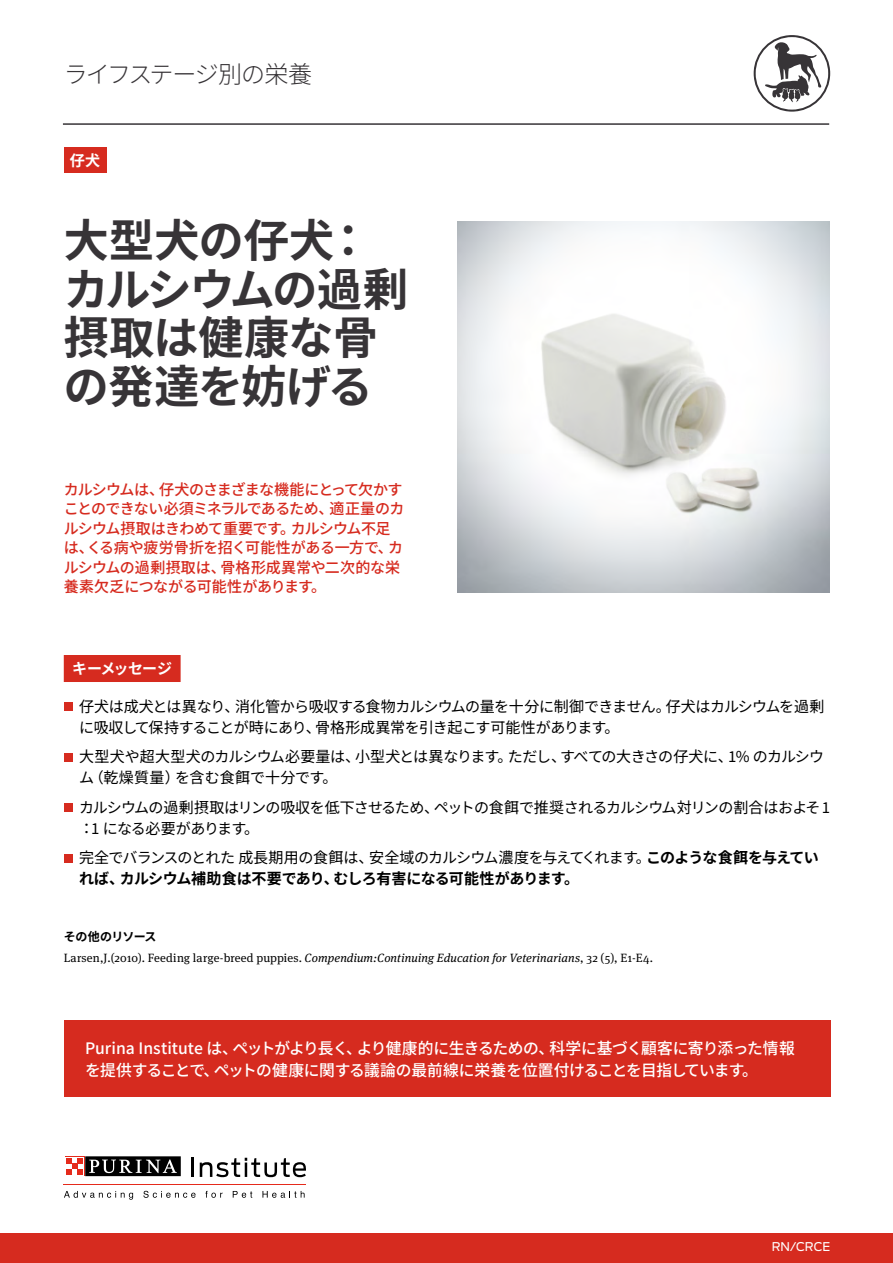
<style>
.page{position:relative;width:893px;height:1263px;background:#fff}
.page>*{position:absolute;margin:0;border:0;box-sizing:border-box;transform-origin:0 0}
.t1{font:700 45px/48.6px "Noto Sans JP";letter-spacing:-.01em;color:#373437}
.t2{font:300 24px "Noto Sans JP";letter-spacing:-.055em;color:#373437}
.t3{font:500 15.75px/21.8px "Noto Sans JP";letter-spacing:-.015em;color:#fff}
.t4{font:15px/21px "Noto Sans JP";letter-spacing:-.03em;color:#000}
.t5{font:500 15px/19.5px "Noto Sans JP";letter-spacing:-.025em;color:#d62b1f}
.t6{font:700 15px/21px "Noto Sans JP";letter-spacing:-.02em;color:#000}
.t7{font:700 15px "Noto Sans JP";letter-spacing:-.025em;color:#fff}
.t8{font:12px "Meta Serif Pro";letter-spacing:.015em;color:#000}
.t9{font:700 12px "Noto Sans JP";letter-spacing:-.05em;color:#000}
.t10{font:12px "Antenna";letter-spacing:-.005em;color:#fff}
.s1{font-weight:400}
.s2{font-style:italic}
</style>
<div class="page">
<svg style="left:754px;top:35px;width:76px;height:77px"></svg>
<img style="left:458px;top:221px;width:371px;height:371px">
<div style="left:0;top:1233px;width:893px;height:30px;background:#d62b1f"></div>
<hr style="left:63px;top:123px;width:766px;height:2px;background:#373437">
<hr style="left:64px;top:1184px;width:242px;height:1px;background:#e52a1b">
<svg style="left:192px;top:1158px;width:2px;height:19px"></svg>
<svg style="left:200px;top:1158px;width:106px;height:19px"></svg>
<svg style="left:64px;top:1191px;width:69px;height:9px"></svg>
<svg style="left:143px;top:1191px;width:53px;height:7px"></svg>
<svg style="left:205px;top:1191px;width:18px;height:7px"></svg>
<svg style="left:233px;top:1191px;width:19px;height:7px"></svg>
<svg style="left:262px;top:1191px;width:43px;height:7px"></svg>
<svg style="left:85px;top:1176px;width:96px;height:1px"></svg>
<svg style="left:65px;top:1156px;width:20px;height:20px"></svg>
<div style="left:85px;top:1156px;width:96px;height:20px;background:#000"></div>
<svg style="left:89px;top:1159px;width:88px;height:14px"></svg>
<div style="left:65px;top:1157px;width:19px;height:18px;background:#fff"></div>
<svg style="left:66px;top:1158px;width:17px;height:17px"></svg>
<div style="left:64px;top:147px;width:42px;height:26px;background:#d62b1f"></div>
<div style="left:64px;top:655px;width:117px;height:27px;background:#d62b1f"></div>
<div style="left:64px;top:702px;width:8px;height:9px;background:#d62b1f"></div>
<div style="left:64px;top:753px;width:8px;height:8px;background:#d62b1f"></div>
<div style="left:64px;top:803px;width:8px;height:9px;background:#d62b1f"></div>
<div style="left:64px;top:854px;width:8px;height:8px;background:#d62b1f"></div>
<div style="left:64px;top:1020px;width:766px;height:77px;background:#d62b1f"></div>
<h2 class="t2" style="left:64px;top:61px;width:250px">ライフステージ別の栄養</h2>
<p class="t7" style="left:70px;top:152px;width:32px">仔犬</p>
<h1 class="t1" style="left:64px;top:217px;width:346px">大型犬の仔犬：カルシウムの過剰摂取は健康な骨の発達を妨げる</h1>
<p class="t5" style="left:64px;top:480px;width:342px">カルシウムは、仔犬のさまざまな機能にとって欠かすことのできない必須ミネラルであるため、適正量のカルシウム摂取はきわめて重要です。カルシウム不足は、くる病や疲労骨折を招く可能性がある一方で、カルシウムの過剰摂取は、骨格形成異常や二次的な栄養素欠乏につながる可能性があります。</p>
<p class="t7" style="left:72px;top:659px;width:101px">キーメッセージ</p>
<p class="t4" style="left:79px;top:696px;width:747px">仔犬は成犬とは異なり、消化管から吸収する食物カルシウムの量を十分に制御できません。仔犬はカルシウムを過剰に吸収して保持することが時にあり、骨格形成異常を引き起こす可能性があります。</p>
<p class="t4" style="left:79px;top:746px;width:747px">大型犬や超大型犬のカルシウム必要量は、小型犬とは異なります。ただし、すべての大きさの仔犬に、1% のカルシウム（乾燥質量）を含む食餌で十分です。</p>
<p class="t4" style="left:79px;top:797px;width:753px">カルシウムの過剰摂取はリンの吸収を低下させるため、ペットの食餌で推奨されるカルシウム対リンの割合はおよそ 1：1 になる必要があります。</p>
<p class="t6" style="left:79px;top:847px;width:741px"><span class="s1">完全でバランスのとれた 成長期用の食餌は、安全域のカルシウム濃度を与えてくれます。</span>このような食餌を与えていれば、カルシウム補助食は不要であり、むしろ有害になる可能性があります。</p>
<p class="t9" style="left:64px;top:930px;width:94px">その他のリソース</p>
<p class="t8" style="left:64px;top:949px;width:591px">Larsen,J.(2010). Feeding large-breed puppies. <span class="s2">Compendium:Continuing Education for Veterinarians</span>, 32 (5), E1-E4.</p>
<p class="t3" style="left:85px;top:1038px;width:711px">Purina Institute は、ペットがより長く、より健康的に生きるための、科学に基づく顧客に寄り添った情報を提供することで、ペットの健康に関する議論の最前線に栄養を位置付けることを目指しています。</p>
<p class="t10" style="left:772px;top:1239px;width:60px">RN/CRCE</p>
</div>
